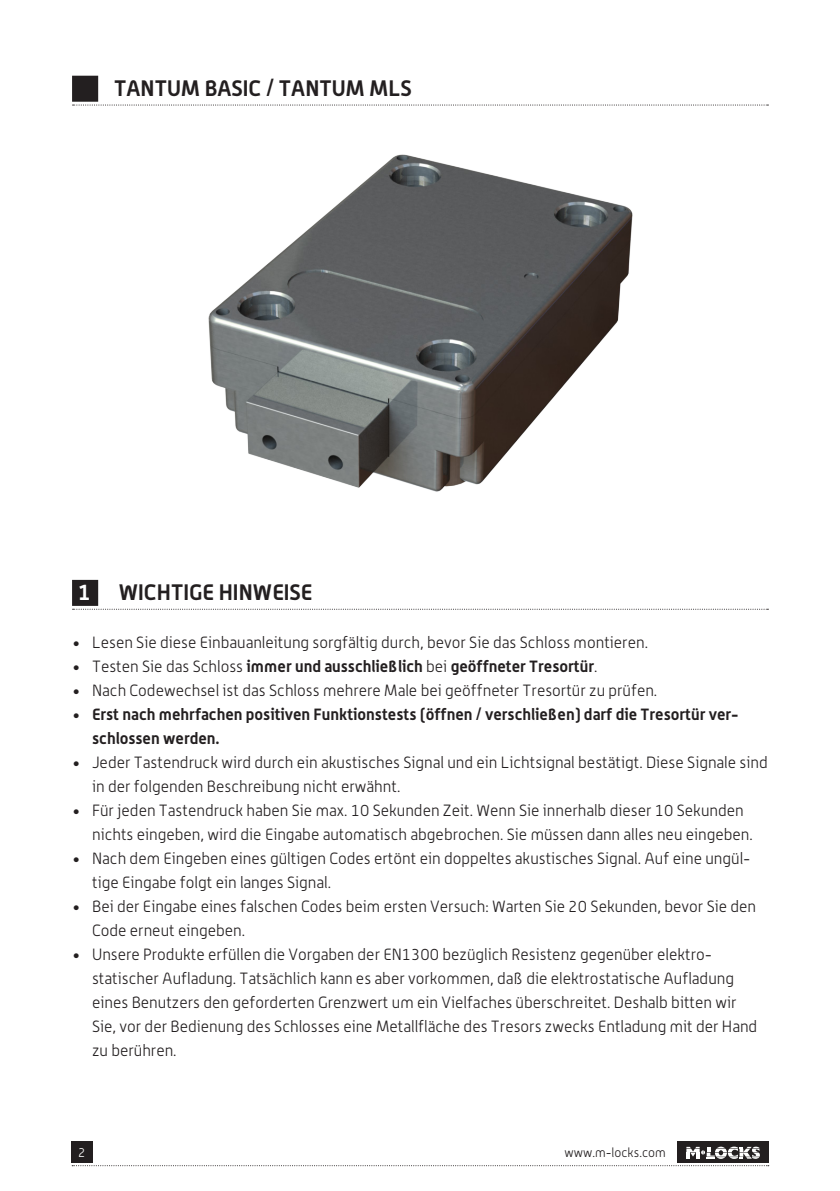
<style>
.page{position:relative;width:840px;height:1191px;background:#fff}
.page>*{position:absolute;margin:0;border:0;box-sizing:border-box;transform-origin:0 0}
.kop{font:700 22px "Alwyn OT";color:#231f20}
.kop-2{font:700 22px "Alwyn OT";color:#fff}
.t1{font:300 16px/24px "Alwyn OT";color:#231f20}
.t2{font:700 16px/24px "Alwyn OT";color:#231f20}
.t3{font:300 12.8px "Alwyn OT";color:#231f20}
.t4{font:300 12.8px "Alwyn OT";color:#fff}
.s1{font-weight:300}
</style>
<div class="page">
<div style="left:72px;top:1141px;width:21px;height:22px;background:#231f20"></div>
<svg style="left:72px;top:1165px;width:696px;height:1px"></svg>
<div style="left:676px;top:1141px;width:91px;height:22px;background:#231f20"></div>
<svg style="left:686px;top:1146px;width:73px;height:12px"></svg>
<div style="left:72px;top:76px;width:26px;height:26px;background:#231f20"></div>
<svg style="left:72px;top:105px;width:696px;height:1px"></svg>
<div style="left:72px;top:580px;width:26px;height:26px;background:#231f20"></div>
<svg style="left:72px;top:609px;width:696px;height:1px"></svg>
<img style="left:208px;top:154px;width:425px;height:338px">
<p class="kop" style="left:114px;top:74px;width:299px">TANTUM BASIC / TANTUM MLS</p>
<p class="kop-2" style="left:78px;top:578px;width:14px">1</p>
<p class="kop" style="left:119px;top:578px;width:195px">WICHTIGE HINWEISE</p>
<p class="t1" style="left:72px;top:630px;width:577px">• Lesen Sie diese Einbauanleitung sorgfältig durch, bevor Sie das Schloss montieren.</p>
<p class="t2" style="left:72px;top:654px;width:526px"><span class="s1">• Testen Sie das Schloss</span> immer und ausschließlich <span class="s1">bei</span> geöffneter Tresortür<span class="s1">.</span></p>
<p class="t1" style="left:72px;top:678px;width:586px">• Nach Codewechsel ist das Schloss mehrere Male bei geöffneter Tresortür zu prüfen.</p>
<p class="t2" style="left:92px;top:702px;width:647px;text-indent:-20px"><span class="s1">•</span> Erst nach mehrfachen positiven Funktionstests (öffnen / verschließen) darf die Tresortür ver&shy;schlossen werden.</p>
<p class="t1" style="left:92px;top:750px;width:676px;text-indent:-20px">• Jeder Tastendruck wird durch ein akustisches Signal und ein Lichtsignal bestätigt. Diese Signale sind in der folgenden Beschreibung nicht erwähnt.</p>
<p class="t1" style="left:92px;top:798px;width:662px;text-indent:-20px">• Für jeden Tastendruck haben Sie max. 10 Sekunden Zeit. Wenn Sie innerhalb dieser 10 Sekunden nichts eingeben, wird die Eingabe automatisch abgebrochen. Sie müssen dann alles neu eingeben.</p>
<p class="t1" style="left:92px;top:846px;width:659px;text-indent:-20px">• Nach dem Eingeben eines gültigen Codes ertönt ein doppeltes akustisches Signal. Auf eine ungül&shy;tige Eingabe folgt ein langes Signal.</p>
<p class="t1" style="left:92px;top:894px;width:665px;text-indent:-20px">• Bei der Eingabe eines falschen Codes beim ersten Versuch: Warten Sie 20 Sekunden, bevor Sie den<br>Code erneut eingeben.</p>
<p class="t1" style="left:92px;top:942px;width:666px;text-indent:-20px">• Unsere Produkte erfüllen die Vorgaben der EN1300 bezüglich Resistenz gegenüber elektro&shy;statischer Aufladung. Tatsächlich kann es aber vorkommen, daß die elektrostatische Aufladung eines Benutzers den geforderten Grenzwert um ein Vielfaches überschreitet. Deshalb bitten wir Sie, vor der Bedienung des Schlosses eine Metallfläche des Tresors zwecks Entladung mit der Hand zu berühren.</p>
<p class="t4" style="left:79px;top:1145px;width:9px">2</p>
<p class="t3" style="left:564px;top:1145px;width:103px">www.m-locks.com</p>
</div>
